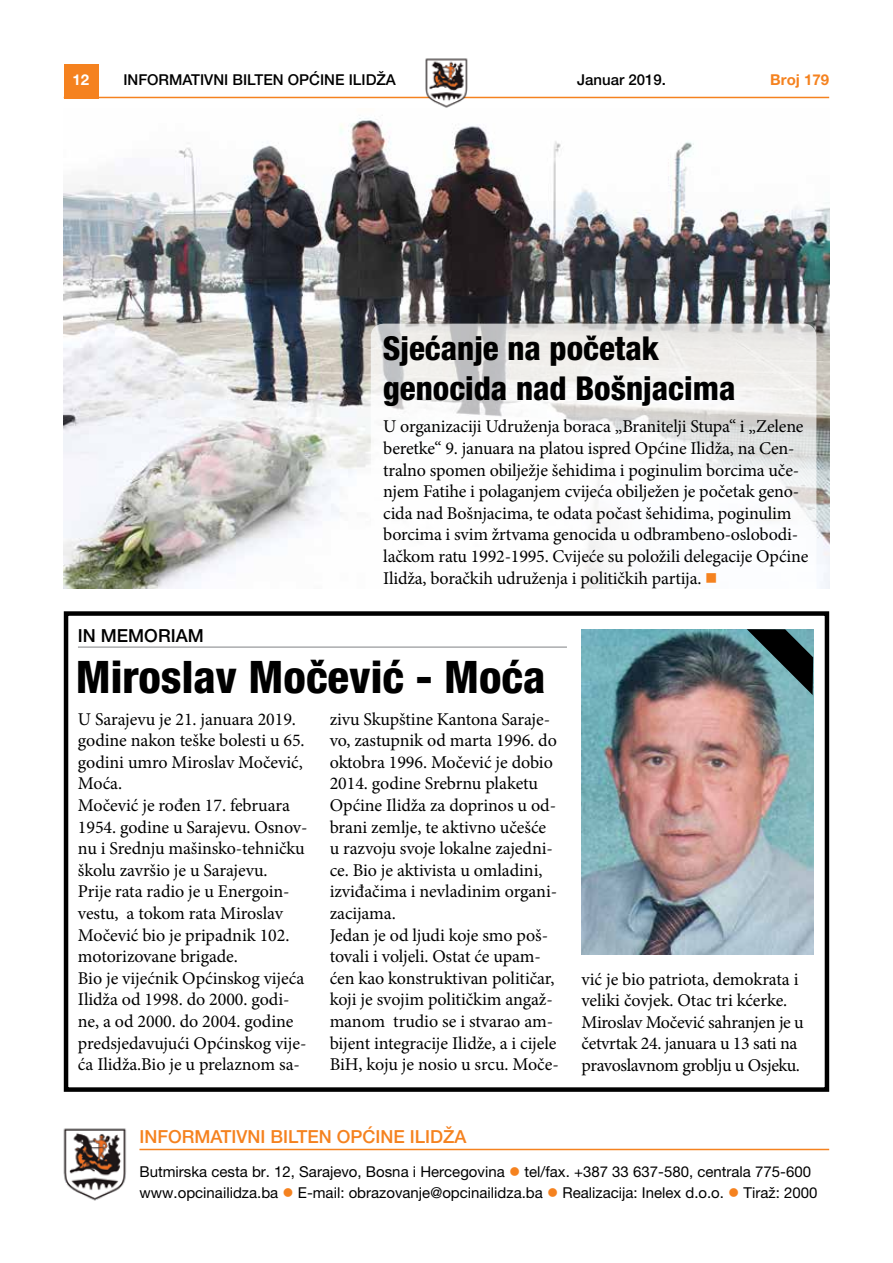
<style>
.page{position:relative;width:893px;height:1263px;background:#fff}
.page>*{position:absolute;margin:0;border:0;box-sizing:border-box;transform-origin:0 0}
.t1{font:800 condensed 44.85px "Helvetica Neue LT Pro";color:#000}
.t2{font:800 condensed 33px/39.6px "Helvetica Neue LT Pro";color:#000}
.t3{font:18px/21.6px "Minion Pro";letter-spacing:-.01em;color:#000}
.t4{font:500 18px "Helvetica Neue LT Pro";color:#f5821f}
.t5{font:500 18px "Helvetica Neue LT Pro";color:#000}
.t6{font:15px/21px "Helvetica Neue LT Pro";color:#000}
.t7{font:500 15px "Helvetica Neue LT Pro";color:#000}
.t8{font:700 15px "Helvetica Neue LT Pro";color:#f5821f}
.t9{font:700 15px "Helvetica Neue LT Pro";color:#fff}
.s1{color:#f5821f}
</style>
<div class="page">
<img style="left:64px;top:118px;width:765px;height:470px">
<svg style="left:371px;top:324px;width:445px;height:279px"></svg>
<div style="left:64px;top:64px;width:34px;height:34px;background:#f5821f"></div>
<hr style="left:64px;top:97px;width:765px;height:1px;background:#f5821f">
<img style="left:421px;top:58px;width:51px;height:50px">
<div style="left:64px;top:611px;width:765px;height:481px;border:4px solid #000"></div>
<hr style="left:78px;top:647px;width:489px;height:1px;background:#808284">
<img style="left:581px;top:629px;width:232px;height:325px">
<svg style="left:747px;top:629px;width:66px;height:66px"></svg>
<img style="left:63px;top:1128px;width:64px;height:73px">
<hr style="left:139px;top:1149px;width:690px;height:1px;background:#f5821f">
<p class="t9" style="left:73px;top:70px;width:18px">12</p>
<p class="t7" style="left:123px;top:71px;width:274px">INFORMATIVNI BILTEN OPĆINE ILIDŽA</p>
<p class="t7" style="left:577px;top:71px;width:90px">Januar 2019.</p>
<p class="t8" style="left:770px;top:70px;width:60px">Broj 179</p>
<h2 class="t2" style="left:383px;top:328px;width:354px">Sjećanje na početak genocida nad Bošnjacima</h2>
<p class="t5" style="left:78px;top:625px;width:127px">IN MEMORIAM</p>
<p class="t3" style="left:383px;top:416px;width:427px">U organizaciji Udruženja boraca „Branitelji Stupa“ i „Zelene beretke“ 9. januara na platou ispred Općine Ilidža, na Cen&shy;tralno spomen obilježje šehidima i poginulim borcima uče&shy;njem Fatihe i polaganjem cvijeća obilježen je početak geno&shy;cida nad Bošnjacima, te odata počast šehidima, poginulim borcima i svim žrtvama genocida u odbrambeno-oslobodi&shy;lačkom ratu 1992-1995. Cvijeće su položili delegacije Općine Ilidža, boračkih udruženja i političkih partija. <span class="s1">■</span></p>
<h1 class="t1" style="left:76px;top:649px;width:471px">Miroslav Močević - Moća</h1>
<p class="t3" style="left:78px;top:708px;width:231px">U Sarajevu je 21. januara 2019. godine nakon teške bolesti u 65. godini umro Miroslav Močević,<br>Moća.<br>Močević je rođen 17. februara<br>1954. godine u Sarajevu. Osnov&shy;nu i Srednju mašinsko-tehničku školu završio je u Sarajevu.<br>Prije rata radio je u Energoin&shy;vestu, a tokom rata Miroslav<br>Močević bio je pripadnik 102. motorizovane brigade.<br>Bio je vijećnik Općinskog vijeća<br>Ilidža od 1998. do 2000. godi&shy;ne, a od 2000. do 2004. godine predsjedavujući Općinskog vije&shy;ća Ilidža.Bio je u prelaznom sa-</p>
<p class="t3" style="left:330px;top:708px;width:231px">zivu Skupštine Kantona Saraje&shy;vo, zastupnik od marta 1996. do oktobra 1996. Močević je dobio<br>2014. godine Srebrnu plaketu<br>Općine Ilidža za doprinos u od&shy;brani zemlje, te aktivno učešće u razvoju svoje lokalne zajedni&shy;ce. Bio je aktivista u omladini, izviđačima i nevladinim organi&shy;zacijama.<br>Jedan je od ljudi koje smo poš&shy;tovali i voljeli. Ostat će upam&shy;ćen kao konstruktivan političar, koji je svojim političkim angaž&shy;manom trudio se i stvarao am&shy;bijent integracije Ilidže, a i cijele<br>BiH, koju je nosio u srcu. Moče-</p>
<p class="t4" style="left:139px;top:1126px;width:329px">INFORMATIVNI BILTEN OPĆINE ILIDŽA</p>
<p class="t3" style="left:581px;top:968px;width:224px">vić je bio patriota, demokrata i veliki čovjek. Otac tri kćerke.<br>Miroslav Močević sahranjen је u četvrtak 24. januara u 13 sati na pravoslavnom groblju u Osjeku.</p>
<p class="t6" style="left:139px;top:1161px;width:680px">Butmirska cesta br. 12, Sarajevo, Bosna i Hercegovina <span class="s1">●</span> tel/fax. +387 33 637-580, centrala 775-600 www.opcinailidza.ba <span class="s1">●</span> E-mail: obrazovanje@opcinailidza.ba <span class="s1">●</span> Realizacija: Inelex d.o.o. <span class="s1">●</span> Tiraž: 2000</p>
</div>
